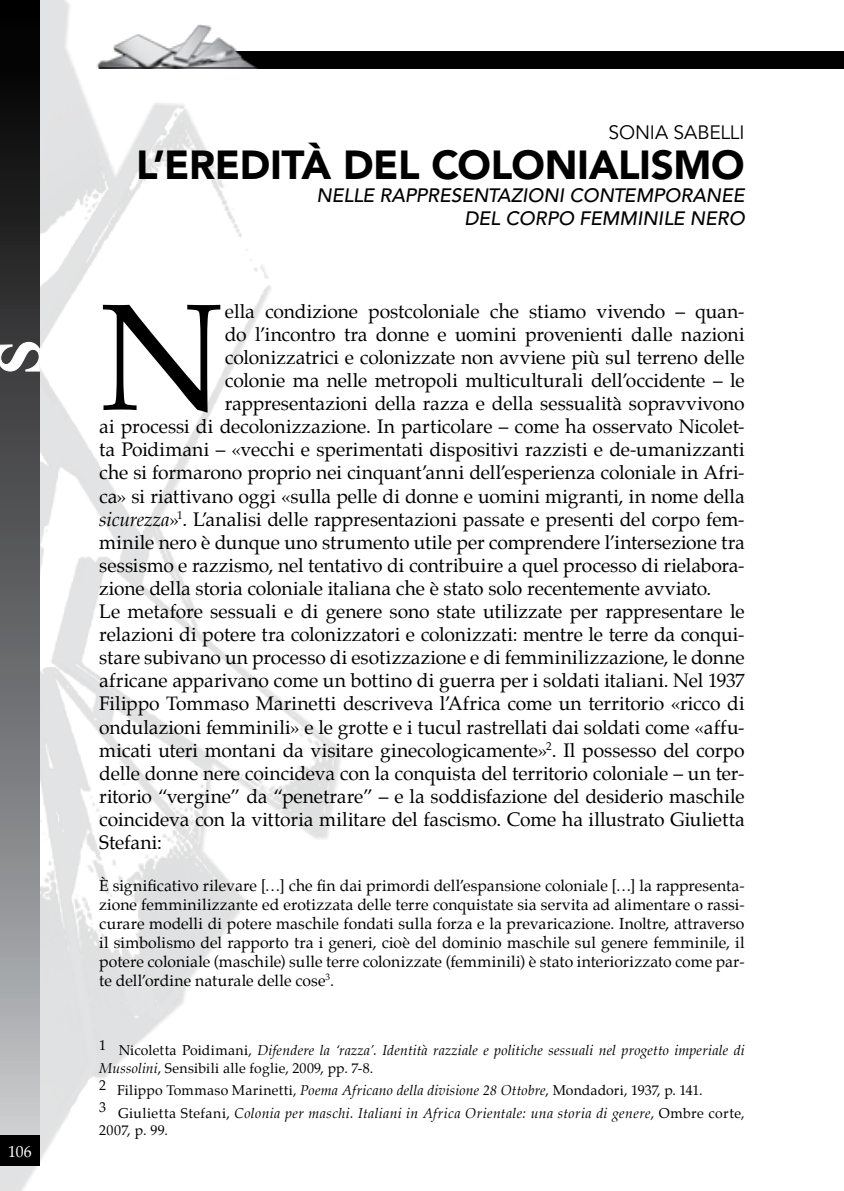
<style>
.page{position:relative;width:844px;height:1191px;background:#fff}
.page>*{position:absolute;margin:0;border:0;box-sizing:border-box;transform-origin:0 0}
.t1{font:151.72px "Palatino";color:#000}
.t2{font:900 40.25px "Avenir";letter-spacing:-.01em;color:#000}
.t3{font:19.25px "Palatino";letter-spacing:-.005em;color:#000}
.t4{font:italic 500 19.25px/23.1px "Avenir";letter-spacing:-.005em;color:#000;text-align:right}
.t5{font:19.25px "Avenir";letter-spacing:-.005em;color:#000}
.t6{font:15.75px/18.9px "Palatino";color:#000;text-align:justify}
.t7{font:15.75px "Palatino";color:#fff}
.t8{font:italic 14px/17.5px "Palatino";letter-spacing:.015em;color:#000}
.t9{font:14px "Palatino";letter-spacing:.025em;color:#000}
.s1{font-style:italic}
.s2{font-style:normal}
</style>
<div class="page">
<img style="left:0;top:0;width:356px;height:1191px">
<div style="left:0;top:0;width:40px;height:1147px;background:linear-gradient(to bottom,#000,#c3c5c8)"></div>
<div style="left:124px;top:51px;width:719px;height:17px;background:#000"></div>
<div style="left:0;top:1135px;width:40px;height:31px;background:#000"></div>
<img style="left:95px;top:0;width:174px;height:68px">
<hr style="left:99px;top:67px;width:162px;height:1px;background:#000">
<svg style="left:0;top:341px;width:41px;height:31px"></svg>
<p class="t7" style="left:8px;top:1138px;width:25px">106</p>
<p class="t5" style="left:608px;top:121px;width:138px">SONIA SABELLI</p>
<h2 class="t2" style="left:136px;top:141px;width:609px">L’EREDITÀ DEL COLONIALISMO</h2>
<p class="t4" style="left:316px;top:184px;width:429px">NELLE RAPPRESENTAZIONI CONTEMPORANEE<br>DEL CORPO FEMMINILE NERO</p>
<h1 class="t1" style="left:99px;top:232px;width:128px">N</h1>
<p class="t3" style="left:225px;top:295px;width:521px">ella condizione postcoloniale che stiamo vivendo – quan-</p>
<p class="t3" style="left:225px;top:318px;width:521px">do l’incontro tra donne e uomini provenienti dalle nazioni</p>
<p class="t3" style="left:225px;top:341px;width:521px">colonizzatrici e colonizzate non avviene più sul terreno delle</p>
<p class="t3" style="left:225px;top:364px;width:521px">colonie ma nelle metropoli multiculturali dell’occidente – le</p>
<p class="t3" style="left:225px;top:387px;width:521px">rappresentazioni della razza e della sessualità sopravvivono</p>
<p class="t3" style="left:99px;top:410px;width:646px">ai processi di decolonizzazione. In particolare – come ha osservato Nicolet-</p>
<p class="t3" style="left:99px;top:434px;width:646px">ta Poidimani – «vecchi e sperimentati dispositivi razzisti e de-umanizzanti</p>
<p class="t3" style="left:99px;top:457px;width:646px">che si formarono proprio nei cinquant’anni dell’esperienza coloniale in Afri-</p>
<p class="t3" style="left:99px;top:480px;width:646px">ca» si riattivano oggi «sulla pelle di donne e uomini migranti, in nome della</p>
<p class="t3" style="left:99px;top:503px;width:646px"><span class="s1">sicurezza</span>»<sup>1</sup>. L’analisi delle rappresentazioni passate e presenti del corpo fem-</p>
<p class="t3" style="left:99px;top:526px;width:646px">minile nero è dunque uno strumento utile per comprendere l’intersezione tra</p>
<p class="t3" style="left:99px;top:549px;width:646px">sessismo e razzismo, nel tentativo di contribuire a quel processo di rielabora-</p>
<p class="t3" style="left:99px;top:572px;width:613px">zione della storia coloniale italiana che è stato solo recentemente avviato.</p>
<p class="t3" style="left:99px;top:595px;width:646px">Le metafore sessuali e di genere sono state utilizzate per rappresentare le</p>
<p class="t3" style="left:99px;top:618px;width:646px">relazioni di potere tra colonizzatori e colonizzati: mentre le terre da conqui-</p>
<p class="t3" style="left:99px;top:641px;width:646px">stare subivano un processo di esotizzazione e di femminilizzazione, le donne</p>
<p class="t3" style="left:99px;top:665px;width:646px">africane apparivano come un bottino di guerra per i soldati italiani. Nel 1937</p>
<p class="t3" style="left:99px;top:688px;width:646px">Filippo Tommaso Marinetti descriveva l’Africa come un territorio «ricco di</p>
<p class="t3" style="left:99px;top:711px;width:646px">ondulazioni femminili» e le grotte e i tucul rastrellati dai soldati come «affu-</p>
<p class="t3" style="left:99px;top:734px;width:646px">micati uteri montani da visitare ginecologicamente»<sup>2</sup>. Il possesso del corpo</p>
<p class="t3" style="left:99px;top:757px;width:646px">delle donne nere coincideva con la conquista del territorio coloniale – un ter-</p>
<p class="t3" style="left:99px;top:780px;width:646px">ritorio “vergine” da “penetrare” – e la soddisfazione del desiderio maschile</p>
<p class="t3" style="left:99px;top:803px;width:646px">coincideva con la vittoria militare del fascismo. Come ha illustrato Giulietta</p>
<p class="t3" style="left:99px;top:826px;width:64px">Stefani:</p>
<p class="t6" style="left:99px;top:876px;width:646px">È significativo rilevare […] che fin dai primordi dell’espansione coloniale […] la rappresenta&shy;zione femminilizzante ed erotizzata delle terre conquistate sia servita ad alimentare o rassi&shy;curare modelli di potere maschile fondati sulla forza e la prevaricazione. Inoltre, attraverso il simbolismo del rapporto tra i generi, cioè del dominio maschile sul genere femminile, il potere coloniale (maschile) sulle terre colonizzate (femminili) è stato interiorizzato come par&shy;te dell’ordine naturale delle cose<sup>3</sup>.</p>
<p class="t8" style="left:99px;top:1041px;width:646px"><sup>1</sup> <span class="s2">Nicoletta Poidimani,</span> Difendere la ‘razza’. Identità razziale e politiche sessuali nel progetto imperiale di<br>Mussolini<span class="s2">, Sensibili alle foglie, 2009, pp. 7-8.</span></p>
<p class="t8" style="left:99px;top:1079px;width:646px;line-height:22.4px"><sup>2</sup> <span class="s2">Filippo Tommaso Marinetti,</span> Poema Africano della divisione 28 Ottobre<span class="s2">, Mondadori, 1937, p. 141.<br></span><sup>3</sup> <span class="s2">Giulietta Stefani,</span> Colonia per maschi. Italiani in Africa Orientale: una storia di genere<span class="s2">, Ombre corte,</span></p>
<p class="t9" style="left:99px;top:1118px;width:70px">2007, p. 99.</p>
</div>
